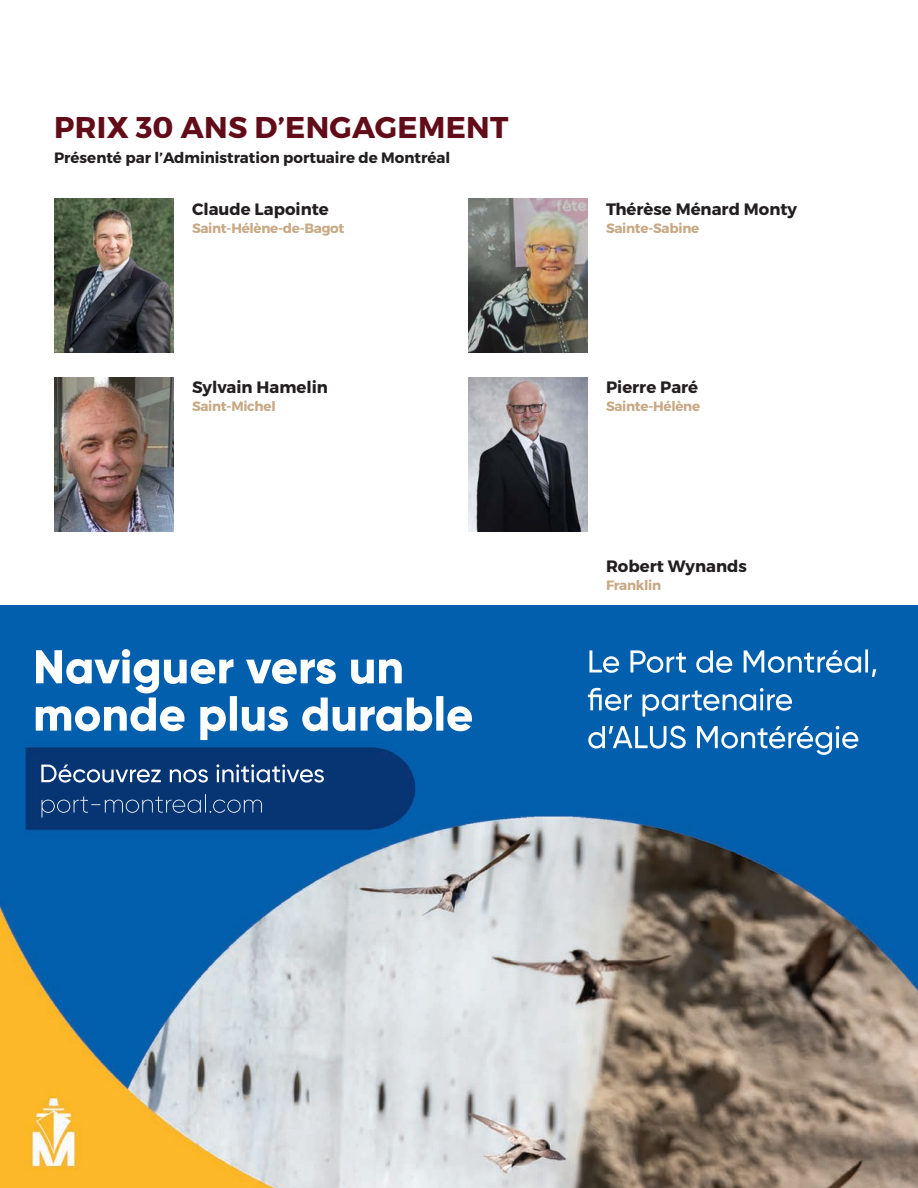
<style>
.page{position:relative;width:918px;height:1188px;background:#fff}
.page>*{position:absolute;margin:0;border:0;box-sizing:border-box;transform-origin:0 0}
.t1{font:700 30px "Montserrat";letter-spacing:.01em;color:#620c1a}
.t2{font:700 16.5px "Montserrat";color:#231f20}
.t3{font:700 15px "Montserrat";color:#231f20}
.t4{font:700 13.5px "Montserrat";letter-spacing:-.02em;color:#c8a985}
</style>
<div class="page">
<img style="left:0;top:605px;width:918px;height:583px">
<img style="left:54px;top:199px;width:120px;height:154px">
<img style="left:54px;top:377px;width:120px;height:154px">
<img style="left:468px;top:199px;width:120px;height:154px">
<img style="left:468px;top:377px;width:120px;height:154px">
<p class="t1" style="left:54px;top:109px;width:456px">PRIX 30 ANS D’ENGAGEMENT</p>
<p class="t3" style="left:54px;top:148px;width:398px">Présenté par l’Administration portuaire de Montréal</p>
<p class="t2" style="left:192px;top:199px;width:138px">Claude Lapointe</p>
<p class="t4" style="left:192px;top:220px;width:154px">Saint-Hélène-de-Bagot</p>
<p class="t2" style="left:192px;top:377px;width:138px">Sylvain Hamelin</p>
<p class="t4" style="left:192px;top:398px;width:85px">Saint-Michel</p>
<p class="t2" style="left:606px;top:199px;width:193px">Thérèse Ménard Monty</p>
<p class="t4" style="left:606px;top:220px;width:95px">Sainte-Sabine</p>
<p class="t2" style="left:606px;top:377px;width:94px">Pierre Paré</p>
<p class="t4" style="left:606px;top:398px;width:96px">Sainte-Hélène</p>
<p class="t2" style="left:606px;top:556px;width:142px">Robert Wynands</p>
<p class="t4" style="left:606px;top:577px;width:57px">Franklin</p>
</div>
